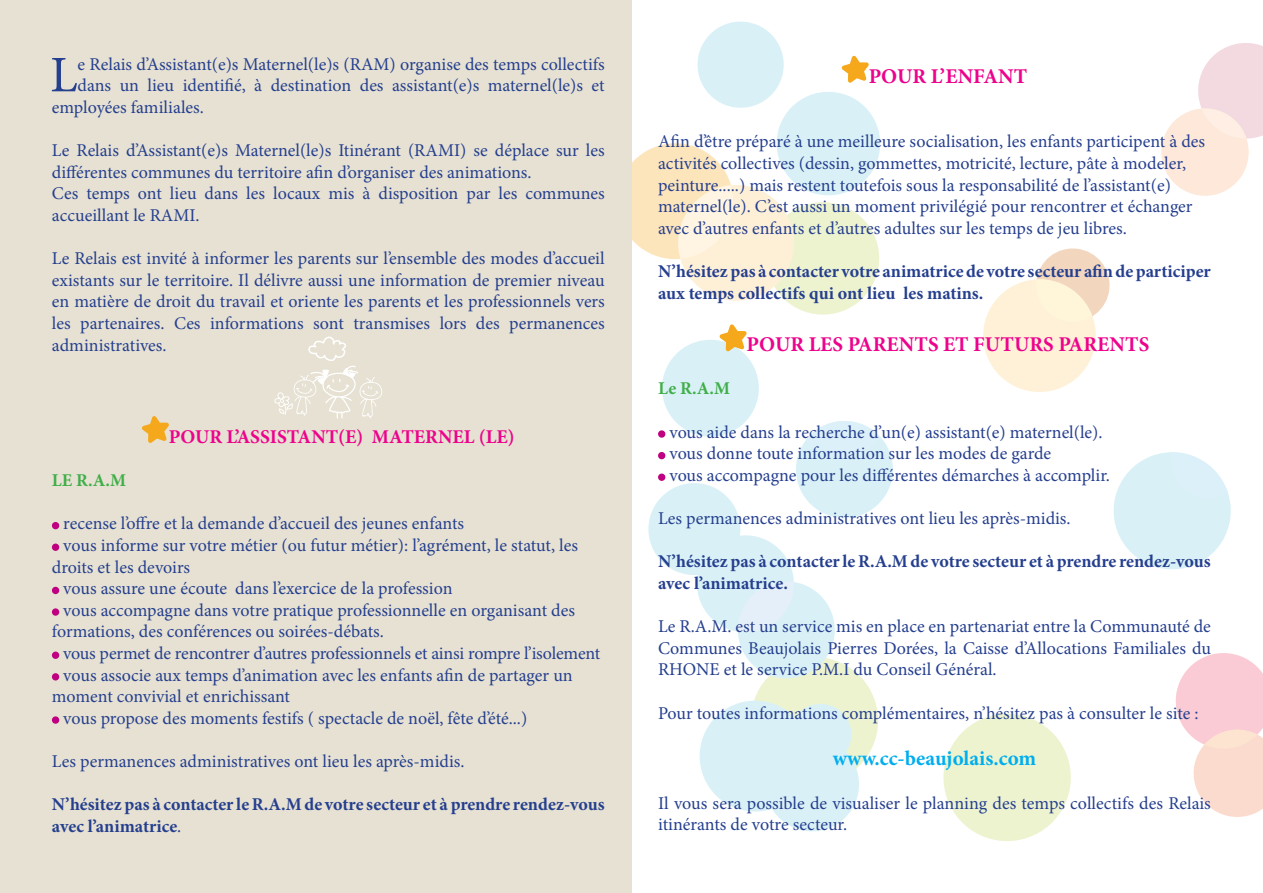
<style>
.page{position:relative;width:1263px;height:893px;background:#fff}
.page>*{position:absolute;margin:0;border:0;box-sizing:border-box;transform-origin:0 0}
.t1{font:51.3px "Minion Pro";color:#253f8e}
.t2{font:700 21px "Minion Pro";color:#ed028c}
.t3{font:700 21px "Minion Pro";color:#00aeef}
.t4{font:700 19.5px "Minion Pro";color:#ed028c}
.t5{font:18px/21.6px "Minion Pro";color:#253f8e}
.t6{font:700 18px/21.6px "Minion Pro";color:#253f8e}
.t7{font:700 18px "Minion Pro";color:#40ae49}
.s1{font-weight:400}
</style>
<div class="page">
<svg style="left:1161px;top:43px;width:102px;height:153px"></svg>
<svg style="left:1175px;top:653px;width:88px;height:164px"></svg>
<svg style="left:943px;top:713px;width:128px;height:128px"></svg>
<svg style="left:1113px;top:452px;width:118px;height:118px"></svg>
<svg style="left:983px;top:248px;width:127px;height:144px"></svg>
<svg style="left:631px;top:15px;width:262px;height:823px"></svg>
<div style="left:658px;top:430px;width:7px;height:8px;background:#bf0080;border-radius:50%"></div>
<div style="left:658px;top:452px;width:7px;height:7px;background:#bf0080;border-radius:50%"></div>
<div style="left:658px;top:474px;width:7px;height:7px;background:#bf0080;border-radius:50%"></div>
<div style="left:0;top:0;width:631px;height:893px;background:#e6e1d2"></div>
<svg style="left:274px;top:336px;width:108px;height:83px"></svg>
<svg style="left:142px;top:416px;width:27px;height:27px"></svg>
<div style="left:52px;top:522px;width:7px;height:7px;background:#bf0080;border-radius:50%"></div>
<div style="left:52px;top:544px;width:7px;height:7px;background:#bf0080;border-radius:50%"></div>
<div style="left:52px;top:587px;width:7px;height:7px;background:#bf0080;border-radius:50%"></div>
<div style="left:52px;top:608px;width:7px;height:8px;background:#bf0080;border-radius:50%"></div>
<div style="left:52px;top:652px;width:7px;height:7px;background:#bf0080;border-radius:50%"></div>
<div style="left:52px;top:673px;width:7px;height:7px;background:#bf0080;border-radius:50%"></div>
<div style="left:52px;top:716px;width:7px;height:8px;background:#bf0080;border-radius:50%"></div>
<p class="t1" style="left:50px;top:41px;width:29px">L</p>
<p class="t5" style="left:78px;top:53px;width:529px">e Relais d’Assistant(e)s Maternel(le)s (RAM) organise des temps collectifs</p>
<p class="t5" style="left:78px;top:75px;width:529px">dans un lieu identifié, à destination des assistant(e)s maternel(le)s et</p>
<p class="t5" style="left:52px;top:96px;width:154px">employées familiales.</p>
<p class="t5" style="left:52px;top:140px;width:554px">Le Relais d’Assistant(e)s Maternel(le)s Itinérant (RAMI) se déplace sur les différentes communes du territoire afin d’organiser des animations.</p>
<p class="t5" style="left:52px;top:183px;width:554px">Ces temps ont lieu dans les locaux mis à disposition par les communes accueillant le RAMI.</p>
<p class="t5" style="left:52px;top:248px;width:554px;text-align:justify">Le Relais est invité à informer les parents sur l’ensemble des modes d’accueil existants sur le territoire. Il délivre aussi une information de premier niveau en matière de droit du travail et oriente les parents et les professionnels vers les partenaires. Ces informations sont transmises lors des permanences administratives.</p>
<p class="t4" style="left:169px;top:423px;width:347px">POUR L’ASSISTANT(E) MATERNEL (LE)</p>
<p class="t7" style="left:52px;top:468px;width:76px">LE R.A.M</p>
<p class="t5" style="left:63px;top:513px;width:402px">recense l’offre et la demande d’accueil des jeunes enfants</p>
<p class="t5" style="left:52px;top:534px;width:528px;text-indent:11px">vous informe sur votre métier (ou futur métier): l’agrément, le statut, les droits et les devoirs</p>
<p class="t5" style="left:63px;top:578px;width:391px">vous assure une écoute dans l’exercice de la profession</p>
<p class="t5" style="left:52px;top:599px;width:525px;text-indent:11px">vous accompagne dans votre pratique professionnelle en organisant des formations, des conférences ou soirées-débats.</p>
<p class="t5" style="left:63px;top:642px;width:539px">vous permet de rencontrer d’autres professionnels et ainsi rompre l’isolement</p>
<p class="t5" style="left:52px;top:664px;width:522px;text-indent:11px">vous associe aux temps d’animation avec les enfants afin de partager un moment convivial et enrichissant</p>
<p class="t5" style="left:63px;top:707px;width:465px">vous propose des moments festifs ( spectacle de noël, fête d’été...)</p>
<p class="t5" style="left:52px;top:750px;width:414px">Les permanences administratives ont lieu les après-midis.</p>
<p class="t6" style="left:52px;top:793px;width:554px">N’hésitez pas à contacter le R.A.M de votre secteur et à prendre rendez-vous avec l’animatrice<span class="s1">.</span></p>
<p class="t2" style="left:869px;top:61px;width:160px">POUR L’ENFANT</p>
<p class="t5" style="left:658px;top:131px;width:549px">Afin d’être préparé à une meilleure socialisation, les enfants participent à des activités collectives (dessin, gommettes, motricité, lecture, pâte à modeler, peinture.....) mais restent toutefois sous la responsabilité de l’assistant(e) maternel(le). C’est aussi un moment privilégié pour rencontrer et échanger avec d’autres enfants et d’autres adultes sur les temps de jeu libres.</p>
<p class="t6" style="left:658px;top:260px;width:554px">N’hésitez pas à contacter votre animatrice de votre secteur afin de participer aux temps collectifs qui ont lieu les matins.</p>
<p class="t2" style="left:746px;top:330px;width:404px">POUR LES PARENTS ET FUTURS PARENTS</p>
<p class="t7" style="left:658px;top:376px;width:74px">Le R.A.M</p>
<p class="t5" style="left:669px;top:421px;width:435px">vous aide dans la recherche d’un(e) assistant(e) maternel(le).</p>
<p class="t5" style="left:669px;top:443px;width:383px">vous donne toute information sur les modes de garde</p>
<p class="t5" style="left:669px;top:464px;width:442px">vous accompagne pour les différentes démarches à accomplir.</p>
<p class="t5" style="left:658px;top:508px;width:414px">Les permanences administratives ont lieu les après-midis.</p>
<p class="t6" style="left:658px;top:550px;width:554px">N’hésitez pas à contacter le R.A.M de votre secteur et à prendre rendez-vous avec l’animatrice.</p>
<p class="t5" style="left:658px;top:616px;width:554px;text-align:justify">Le R.A.M. est un service mis en place en partenariat entre la Communauté de Communes Beaujolais Pierres Dorées, la Caisse d’Allocations Familiales du RHONE et le service P.M.I du Conseil Général.</p>
<p class="t5" style="left:658px;top:702px;width:542px">Pour toutes informations complémentaires, n’hésitez pas à consulter le site :</p>
<p class="t3" style="left:833px;top:744px;width:205px">www.cc-beaujolais.com</p>
<p class="t5" style="left:658px;top:792px;width:554px">Il vous sera possible de visualiser le planning des temps collectifs des Relais itinérants de votre secteur.</p>
</div>
